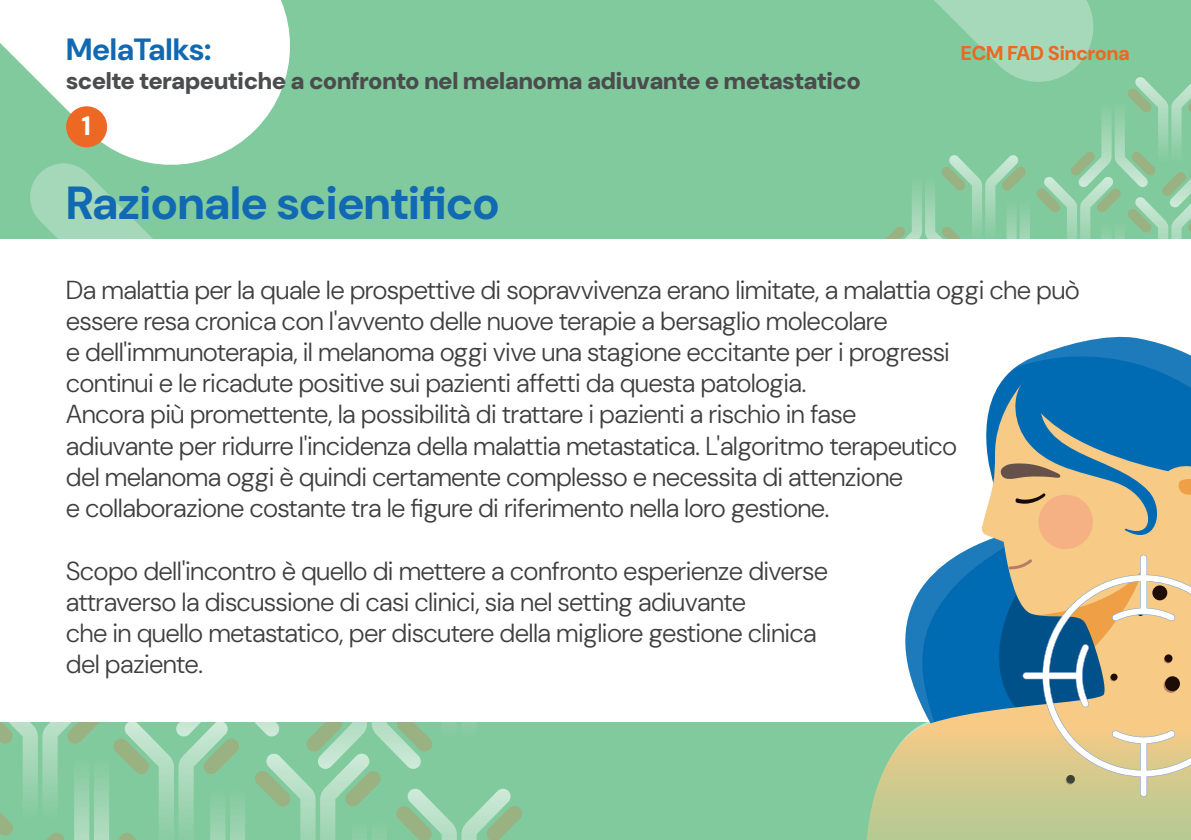
<style>
.page{position:relative;width:1191px;height:840px;background:#fff}
.page>*{position:absolute;margin:0;border:0;box-sizing:border-box;transform-origin:0 0}
.t1{font:700 46.2px "DM Sans 36 pt";color:#1069b2}
.t2{font:700 30.6px "DM Sans 36 pt";color:#1069b2}
.t3{font:800 26.6px "DM Sans 36 pt";color:#fff}
.t4{font:300 26px/31.2px "DM Sans 36 pt";color:#3e3e3f}
.t5{font:900 24px "DM Sans 36 pt";color:#4b4c4d}
.t6{font:800 20px "DM Sans 36 pt";color:#ec6823}
</style>
<div class="page">
<div style="left:0;top:0;width:1191px;height:839px;background:#81ca9e"></div>
<svg style="left:0;top:0;width:290px;height:164px;fill:#fff"></svg>
<svg style="left:0;top:721px;width:522px;height:118px"></svg>
<svg style="left:30px;top:163px;width:156px;height:76px"></svg>
<div style="left:0;top:239px;width:1191px;height:482px;background:#fff"></div>
<svg style="left:866px;top:739px;width:325px;height:100px;background:#c4ca8f"></svg>
<svg style="left:837px;top:0;width:354px;height:739px"></svg>
<svg style="left:1022px;top:554px;width:169px;height:242px;background:#cebb91"></svg>
<div style="left:66px;top:106px;width:41px;height:41px;background:#ec6823;border-radius:50%"></div>
<p class="t2" style="left:66px;top:30px;width:147px">MelaTalks:</p>
<p class="t5" style="left:66px;top:65px;width:796px">scelte terapeutiche a confronto nel melanoma adiuvante e metastatico</p>
<p class="t3" style="left:82px;top:109px;width:10px">1</p>
<h1 class="t1" style="left:66px;top:174px;width:435px">Razionale scientifico</h1>
<p class="t6" style="left:960px;top:41px;width:170px">ECM FAD Sincrona</p>
<p class="t4" style="left:66px;top:273px;width:1015px">Da malattia per la quale le prospettive di sopravvivenza erano limitate, a malattia oggi che può essere resa cronica con l'avvento delle nuove terapie a bersaglio molecolare<br>e dell'immunoterapia, il melanoma oggi vive una stagione eccitante per i progressi<br>continui e le ricadute positive sui pazienti affetti da questa patologia.<br>Ancora più promettente, la possibilità di trattare i pazienti a rischio in fase<br>adiuvante per ridurre l'incidenza della malattia metastatica. L'algoritmo terapeutico<br>del melanoma oggi è quindi certamente complesso e necessita di attenzione<br>e collaborazione costante tra le figure di riferimento nella loro gestione.</p>
<p class="t4" style="left:66px;top:554px;width:763px">Scopo dell'incontro è quello di mettere a confronto esperienze diverse attraverso la discussione di casi clinici, sia nel setting adiuvante<br>che in quello metastatico, per discutere della migliore gestione clinica del paziente.</p>
</div>
